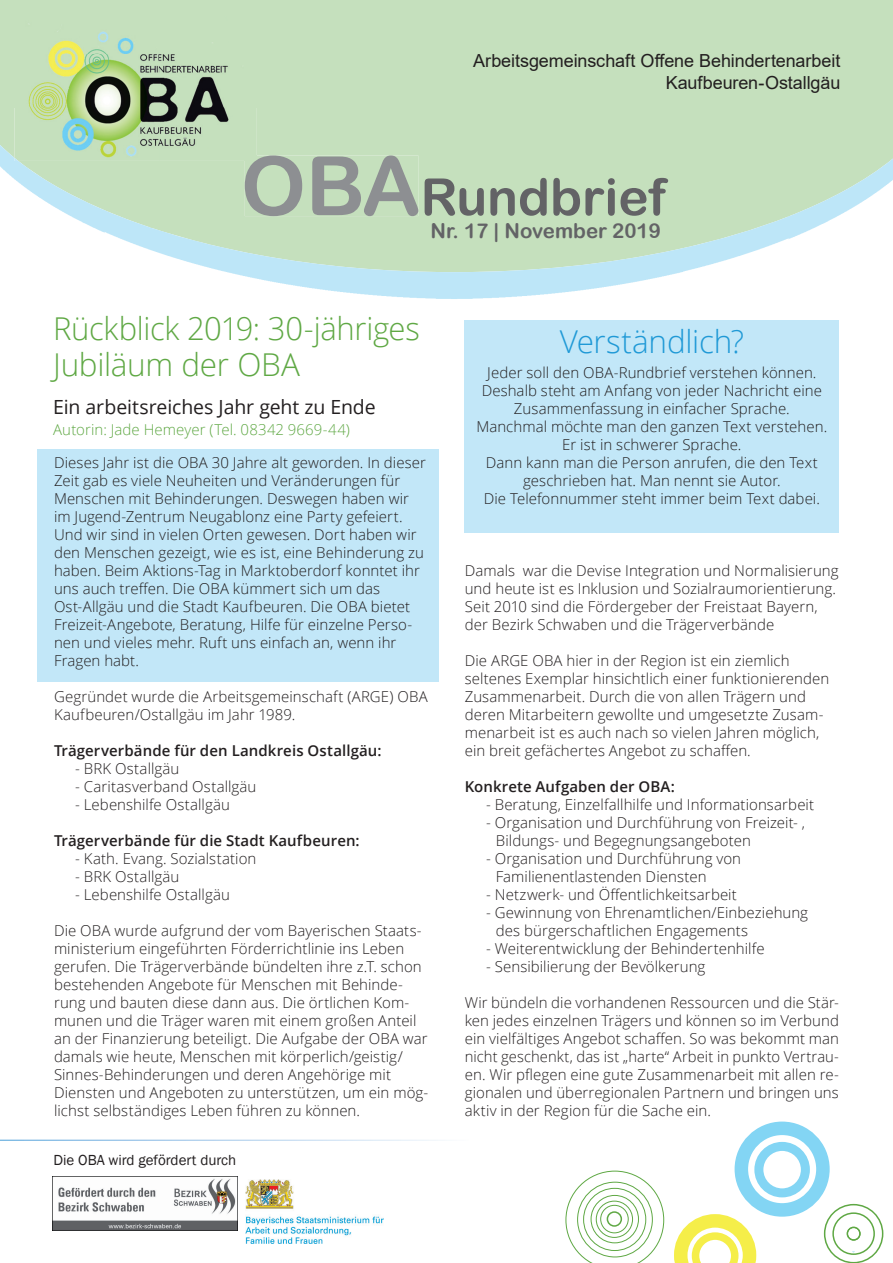
<style>
.page{position:relative;width:893px;height:1263px;background:#fff}
.page>*{position:absolute;margin:0;border:0;box-sizing:border-box;transform-origin:0 0}
.t1{font:51.15px "Arial Rounded MT Bold";color:#636366}
.t2{font:300 31.5px/36px "Open Sans";letter-spacing:-.01em;color:#5fa844}
.t3{font:300 31.5px "Open Sans";letter-spacing:-.01em;color:#1f99d6}
.t4{font:20.4px "Arial Rounded MT Bold";color:#636366}
.t5{font:19.5px "Open Sans";letter-spacing:-.005em;color:#231f20}
.t6{font:18px/21.6px "Arial";letter-spacing:-.005em;color:#231f20;text-align:right}
.t7{font:300 15px/18px "Open Sans";letter-spacing:.005em;color:#231f20}
.t8{font:600 15px "Open Sans";letter-spacing:.005em;color:#231f20}
.t9{font:300 15px "Open Sans";letter-spacing:.005em;color:#5fa844}
.t10{font:15px "Franklin Gothic";color:#231f20}
.s1{font-size:81.9px;color:#8d8f92}
</style>
<div class="page">
<div style="left:37px;top:449px;width:402px;height:233px;background:#c2e7f8"></div>
<img style="left:0;top:45px;width:15px;height:100px">
<div style="left:245px;top:155px;width:173px;height:61px;background:#c5e0bd"></div>
<img style="left:0;top:145px;width:105px;height:88px">
<img style="left:788px;top:159px;width:105px;height:80px">
<img style="left:105px;top:210px;width:158px;height:70px">
<img style="left:683px;top:216px;width:106px;height:56px">
<img style="left:262px;top:248px;width:421px;height:51px">
<img style="left:15px;top:1px;width:242px;height:160px">
<svg style="left:245px;top:155px;width:12px;height:6px"></svg>
<svg style="left:0;top:1140px;width:438px;height:1px"></svg>
<img style="left:52px;top:1176px;width:186px;height:54px">
<img style="left:246px;top:1180px;width:138px;height:64px">
<div style="left:465px;top:320px;width:374px;height:213px;background:#c2e7f8"></div>
<div style="left:735px;top:1121px;width:95px;height:96px;border:14px solid #83d5f4;border-radius:50%"></div>
<div style="left:754px;top:1142px;width:56px;height:55px;border:9px solid #83d5f4;border-radius:50%"></div>
<svg style="left:566px;top:1171px;width:98px;height:92px"></svg>
<div style="left:577px;top:1182px;width:76px;height:75px;border:1px solid #5fa844;border-radius:50%"></div>
<div style="left:583px;top:1188px;width:63px;height:63px;border:1px solid #5fa844;border-radius:50%"></div>
<div style="left:591px;top:1195px;width:48px;height:48px;border:1px solid #5fa844;border-radius:50%"></div>
<div style="left:596px;top:1201px;width:37px;height:37px;border:1px solid #5fa844;border-radius:50%"></div>
<div style="left:600px;top:1205px;width:29px;height:28px;border:1px solid #5fa844;border-radius:50%"></div>
<div style="left:607px;top:1211px;width:15px;height:16px;border:2px solid #5fa844;border-radius:50%"></div>
<svg style="left:674px;top:1214px;width:82px;height:49px"></svg>
<svg style="left:824px;top:1204px;width:59px;height:59px"></svg>
<img style="left:828px;top:1208px;width:51px;height:51px">
<img style="left:847px;top:1226px;width:14px;height:15px">
<div style="left:832px;top:1212px;width:43px;height:43px;border:2px solid #5fa844;border-radius:50%"></div>
<p class="t6" style="left:473px;top:50px;width:369px">Arbeitsgemeinschaft Offene Behindertenarbeit<br>Kaufbeuren-Ostallgäu</p>
<h1 class="t1" style="left:241px;top:167px;width:426px"><span class="s1">OBA</span>Rundbrief</h1>
<h3 class="t4" style="left:431px;top:219px;width:232px">Nr. 17 | November 2019</h3>
<h2 class="t2" style="left:53px;top:310px;width:368px">Rückblick 2019: 30-jähriges<br>Jubiläum der OBA</h2>
<h3 class="t5" style="left:53px;top:393px;width:324px">Ein arbeitsreiches Jahr geht zu Ende</h3>
<p class="t9" style="left:53px;top:419px;width:298px">Autorin: Jade Hemeyer (Tel. 08342 9669-44)</p>
<p class="t7" style="left:54px;top:453px;width:373px">Dieses Jahr ist die OBA 30 Jahre alt geworden. In dieser Zeit gab es viele Neuheiten und Veränderungen für Menschen mit Behinderungen. Deswegen haben wir im Jugend-Zentrum Neugablonz eine Party gefeiert.<br>Und wir sind in vielen Orten gewesen. Dort haben wir den Menschen gezeigt, wie es ist, eine Behinderung zu haben. Beim Aktions-Tag in Marktoberdorf konntet ihr uns auch treffen. Die OBA kümmert sich um das Ost-Allgäu und die Stadt Kaufbeuren. Die OBA bietet Freizeit-Angebote, Beratung, Hilfe für einzelne Perso&shy;nen und vieles mehr. Ruft uns einfach an, wenn ihr Fragen habt.</p>
<p class="t7" style="left:54px;top:687px;width:375px">Gegründet wurde die Arbeitsgemeinschaft (ARGE) OBA<br>Kaufbeuren/Ostallgäu im Jahr 1989.</p>
<p class="t8" style="left:54px;top:740px;width:329px">Trägerverbände für den Landkreis Ostallgäu:</p>
<p class="t7" style="left:75px;top:759px;width:106px">- BRK Ostallgäu</p>
<p class="t7" style="left:75px;top:777px;width:183px">- Caritasverband Ostallgäu</p>
<p class="t7" style="left:75px;top:795px;width:156px">- Lebenshilfe Ostallgäu</p>
<p class="t8" style="left:54px;top:830px;width:307px">Trägerverbände für die Stadt Kaufbeuren:</p>
<p class="t7" style="left:75px;top:849px;width:183px">- Kath. Evang. Sozialstation</p>
<p class="t7" style="left:75px;top:867px;width:106px">- BRK Ostallgäu</p>
<p class="t7" style="left:75px;top:885px;width:156px">- Lebenshilfe Ostallgäu</p>
<p class="t7" style="left:54px;top:921px;width:376px">Die OBA wurde aufgrund der vom Bayerischen Staats&shy;ministerium eingeführten Förderrichtlinie ins Leben gerufen. Die Trägerverbände bündelten ihre z.T. schon bestehenden Angebote für Menschen mit Behinde&shy;rung und bauten diese dann aus. Die örtlichen Kom&shy;munen und die Träger waren mit einem großen Anteil an der Finanzierung beteiligt. Die Aufgabe der OBA war damals wie heute, Menschen mit körperlich/geistig/ Sinnes-Behinderungen und deren Angehörige mit Diensten und Angeboten zu unterstützen, um ein mög&shy;lichst selbständiges Leben führen zu können.</p>
<p class="t10" style="left:54px;top:1150px;width:184px">Die OBA wird gefördert durch</p>
<h2 class="t3" style="left:560px;top:320px;width:186px">Verständlich?</h2>
<p class="t7" style="left:476px;top:363px;width:352px;text-align:center">Jeder soll den OBA-Rundbrief verstehen können.<br>Deshalb steht am Anfang von jeder Nachricht eine Zusammenfassung in einfacher Sprache.<br>Manchmal möchte man den ganzen Text verstehen.<br>Er ist in schwerer Sprache.<br>Dann kann man die Person anrufen, die den Text geschrieben hat. Man nennt sie Autor.<br>Die Telefonnummer steht immer beim Text dabei.</p>
<p class="t7" style="left:465px;top:561px;width:375px">Damals war die Devise Integration und Normalisierung und heute ist es Inklusion und Sozialraumorientierung.<br>Seit 2010 sind die Fördergeber der Freistaat Bayern, der Bezirk Schwaben und die Trägerverbände</p>
<p class="t7" style="left:465px;top:651px;width:366px">Die ARGE OBA hier in der Region ist ein ziemlich seltenes Exemplar hinsichtlich einer funktionierenden Zusammenarbeit. Durch die von allen Trägern und deren Mitarbeitern gewollte und umgesetzte Zusam&shy;menarbeit ist es auch nach so vielen Jahren möglich, ein breit gefächertes Angebot zu schaffen.</p>
<p class="t8" style="left:465px;top:776px;width:212px">Konkrete Aufgaben der OBA:</p>
<p class="t7" style="left:486px;top:795px;width:330px">- Beratung, Einzelfallhilfe und Informationsarbeit</p>
<p class="t7" style="left:496px;top:813px;width:311px;text-indent:-10px">- Organisation und Durchführung von Freizeit- ,<br>Bildungs- und Begegnungsangeboten</p>
<p class="t7" style="left:496px;top:849px;width:247px;text-indent:-10px">- Organisation und Durchführung von<br>Familienentlastenden Diensten</p>
<p class="t7" style="left:486px;top:885px;width:252px">- Netzwerk- und Öffentlichkeitsarbeit</p>
<p class="t7" style="left:496px;top:903px;width:314px;text-indent:-10px">- Gewinnung von Ehrenamtlichen/Einbeziehung des bürgerschaftlichen Engagements</p>
<p class="t7" style="left:486px;top:939px;width:280px">- Weiterentwicklung der Behindertenhilfe</p>
<p class="t7" style="left:486px;top:957px;width:221px">- Sensibilierung der Bevölkerung</p>
<p class="t7" style="left:465px;top:993px;width:376px;text-align:justify">Wir bündeln die vorhandenen Ressourcen und die Stär&shy;ken jedes einzelnen Trägers und können so im Verbund ein vielfältiges Angebot schaffen. So was bekommt man nicht geschenkt, das ist „harte“ Arbeit in punkto Vertrau&shy;en. Wir pflegen eine gute Zusammenarbeit mit allen re&shy;gionalen und überregionalen Partnern und bringen uns aktiv in der Region für die Sache ein.</p>
</div>
